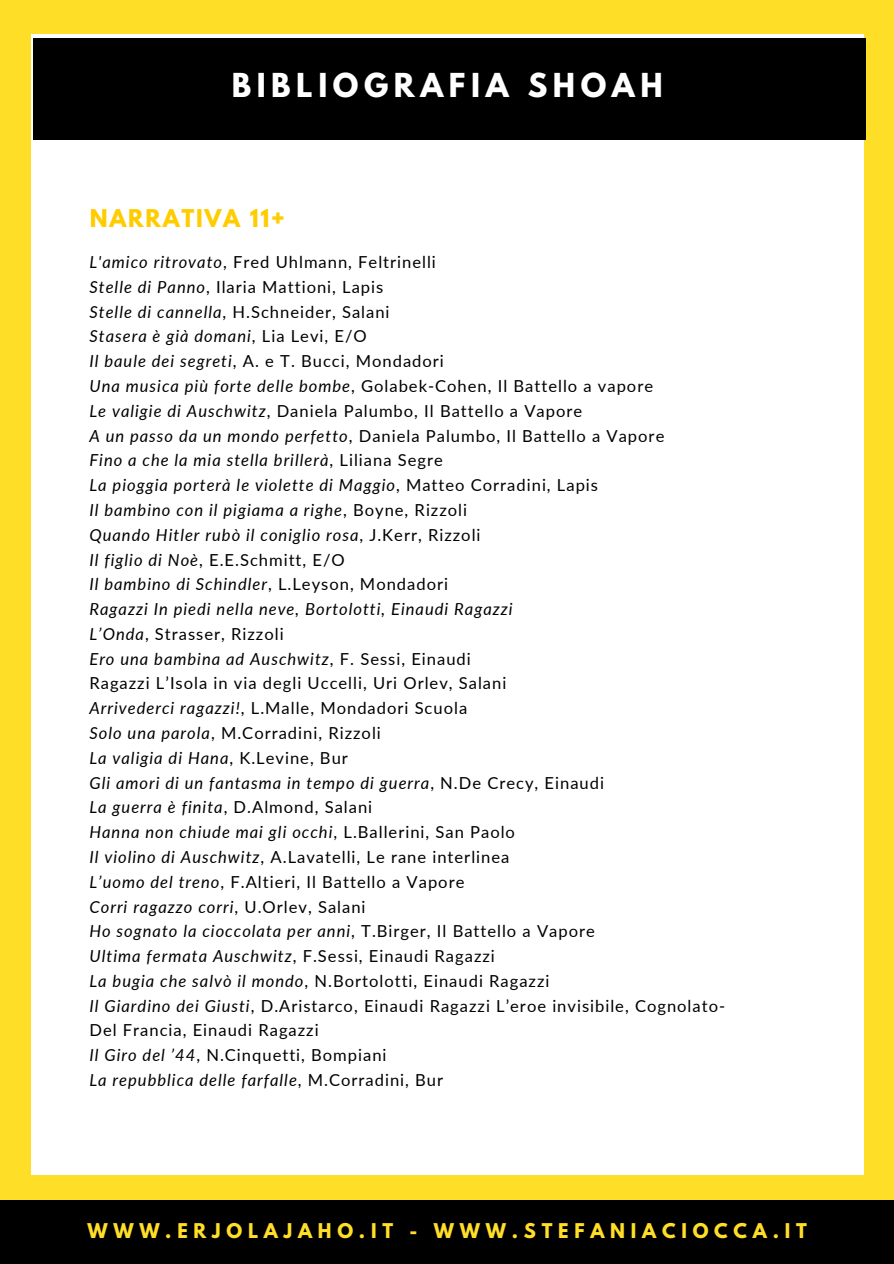
<style>
.page{position:relative;width:894px;height:1264px;background:#fff}
.page>*{position:absolute;margin:0;border:0;box-sizing:border-box;transform-origin:0 0}
.t1{font:700 29.25px "League Spartan";letter-spacing:.19em;color:#fff}
.t2{font:700 21.6px "League Spartan";letter-spacing:.08em;color:#fc0}
.t3{font:700 18px "League Spartan";letter-spacing:.32em;color:#ffde27}
.t4{font:16.5px/24.8px "Lato";letter-spacing:.06em;color:#000}
.s1{font-style:italic}
</style>
<div class="page">
<div style="left:0;top:0;width:893px;height:1263px;background:#ffde27"></div>
<div style="left:0;top:1200px;width:893px;height:63px;background:#000"></div>
<div style="left:31px;top:35px;width:832px;height:1139px;background:#fff"></div>
<div style="left:33px;top:39px;width:832px;height:101px;background:#000"></div>
<h1 class="t1" style="left:231px;top:71px;width:432px">BIBLIOGRAFIA SHOAH</h1>
<h2 class="t2" style="left:90px;top:208px;width:196px">NARRATIVA 11+</h2>
<p class="t4" style="left:89px;top:249px;width:637px"><span class="s1">L'amico ritrovato</span>, Fred Uhlmann, Feltrinelli<br><span class="s1">Stelle di Panno</span>, Ilaria Mattioni, Lapis<br><span class="s1">Stelle di cannella</span>, H.Schneider, Salani<br><span class="s1">Stasera è già domani</span>, Lia Levi, E/O<br><span class="s1">Il baule dei segreti</span>, A. e T. Bucci, Mondadori<br><span class="s1">Una musica più forte delle bombe</span>, Golabek-Cohen, Il Battello a vapore<br><span class="s1">Le valigie di Auschwitz</span>, Daniela Palumbo, Il Battello a Vapore<br><span class="s1">A un passo da un mondo perfetto</span>, Daniela Palumbo, Il Battello a Vapore<br><span class="s1">Fino a che la mia stella brillerà</span>, Liliana Segre<br><span class="s1">La pioggia porterà le violette di Maggio</span>, Matteo Corradini, Lapis<br><span class="s1">Il bambino con il pigiama a righe</span>, Boyne, Rizzoli<br><span class="s1">Quando Hitler rubò il coniglio rosa</span>, J.Kerr, Rizzoli<br><span class="s1">Il figlio di Noè</span>, E.E.Schmitt, E/O<br><span class="s1">Il bambino di Schindler</span>, L.Leyson, Mondadori<br><span class="s1">Ragazzi In piedi nella neve, Bortolotti, Einaudi Ragazzi<br>L’Onda</span>, Strasser, Rizzoli<br><span class="s1">Ero una bambina ad Auschwitz</span>, F. Sessi, Einaudi<br>Ragazzi L’Isola in via degli Uccelli, Uri Orlev, Salani<br><span class="s1">Arrivederci ragazzi!</span>, L.Malle, Mondadori Scuola<br><span class="s1">Solo una parola</span>, M.Corradini, Rizzoli<br><span class="s1">La valigia di Hana</span>, K.Levine, Bur<br><span class="s1">Gli amori di un fantasma in tempo di guerra</span>, N.De Crecy, Einaudi<br><span class="s1">La guerra è finita</span>, D.Almond, Salani<br><span class="s1">Hanna non chiude mai gli occhi</span>, L.Ballerini, San Paolo<br><span class="s1">Il violino di Auschwitz</span>, A.Lavatelli, Le rane interlinea<br><span class="s1">L’uomo del treno</span>, F.Altieri, Il Battello a Vapore<br><span class="s1">Corri ragazzo corri</span>, U.Orlev, Salani<br><span class="s1">Ho sognato la cioccolata per anni</span>, T.Birger, Il Battello a Vapore<br><span class="s1">Ultima fermata Auschwitz</span>, F.Sessi, Einaudi Ragazzi<br><span class="s1">La bugia che salvò il mondo</span>, N.Bortolotti, Einaudi Ragazzi<br><span class="s1">Il Giardino dei Giusti</span>, D.Aristarco, Einaudi Ragazzi L’eroe invisibile, Cognolato-Del Francia, Einaudi Ragazzi<br><span class="s1">Il Giro del ’44</span>, N.Cinquetti, Bompiani<br><span class="s1">La repubblica delle farfalle</span>, M.Corradini, Bur</p>
<p class="t3" style="left:87px;top:1222px;width:720px">WWW.ERJOLAJAHO.IT - WWW.STEFANIACIOCCA.IT</p>
</div>
